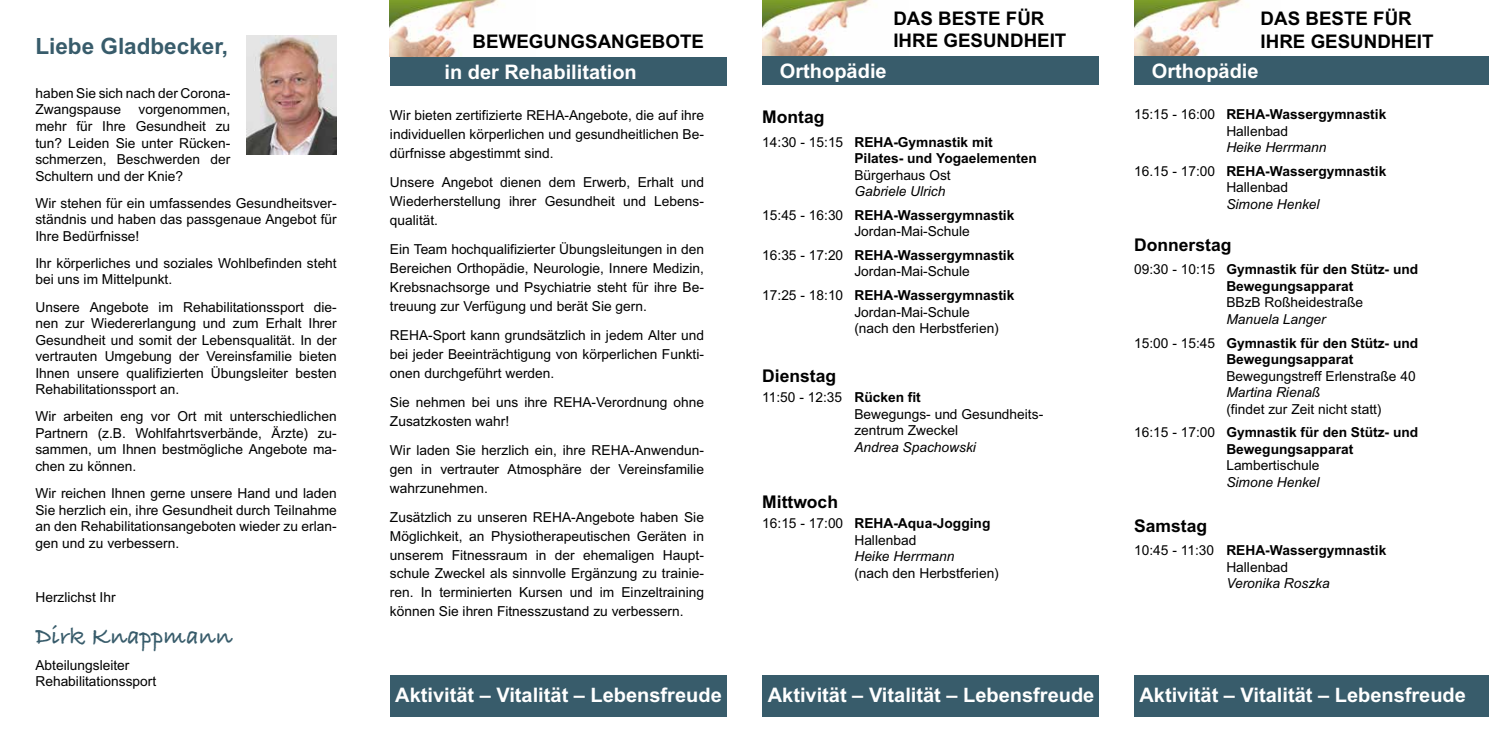
<style>
.page{position:relative;width:1489px;height:745px;background:#fff}
.page>*{position:absolute;margin:0;border:0;box-sizing:border-box;transform-origin:0 0}
.t1{font:700 25px "Bradley Hand ITCTT";color:#385c6b}
.t2{font:700 22.5px "Arial";color:#385c6b}
.t3{font:700 20px "Arial";color:#fff}
.t4{font:700 18.75px/22.5px "Arial";color:#000}
.t5{font:700 17.5px "Arial";color:#000}
.t6{font:13.75px/16.5px "Arial";color:#000;text-align:justify}
.t7{font:700 13.75px/23.6px "Arial";color:#000}
.t8{font:italic 13.75px "Arial";color:#000}
.s1{font-weight:400}
.s2{font-weight:400;font-style:italic}
.s3{font-weight:700}
</style>
<div class="page">
<img style="left:390px;top:0;width:108px;height:57px">
<div style="left:390px;top:57px;width:336px;height:28px;background:#385c6b"></div>
<img style="left:246px;top:35px;width:91px;height:119px">
<img style="left:762px;top:0;width:108px;height:56px">
<div style="left:762px;top:56px;width:336px;height:28px;background:#385c6b"></div>
<div style="left:390px;top:675px;width:336px;height:41px;background:#385c6b"></div>
<img style="left:1134px;top:0;width:108px;height:56px">
<div style="left:1134px;top:56px;width:354px;height:28px;background:#385c6b"></div>
<div style="left:1134px;top:675px;width:354px;height:41px;background:#385c6b"></div>
<div style="left:762px;top:675px;width:337px;height:41px;background:#385c6b"></div>
<h2 class="t2" style="left:35px;top:34px;width:194px">Liebe Gladbecker,</h2>
<p class="t6" style="left:35px;top:85px;width:196px">haben Sie sich nach der Corona-<br>Zwangspause</p>
<p class="t6" style="left:35px;top:101px;width:196px;text-indent:103px">vorgenommen, mehr für Ihre Gesundheit zu tun? Leiden Sie unter Rücken&shy;schmerzen, Beschwerden der Schultern und der Knie?</p>
<p class="t6" style="left:35px;top:194px;width:303px">Wir stehen für ein umfassendes Gesundheitsver&shy;ständnis und haben das passgenaue Angebot für Ihre Bedürfnisse!</p>
<p class="t6" style="left:35px;top:255px;width:303px">Ihr körperliches und soziales Wohlbefinden steht bei uns im Mittelpunkt.</p>
<p class="t6" style="left:35px;top:298px;width:303px">Unsere Angebote im Rehabilitationssport die&shy;nen zur Wiedererlangung und zum Erhalt Ihrer Gesundheit und somit der Lebensqualität. In der vertrauten Umgebung der Vereinsfamilie bieten Ihnen unsere qualifizierten Übungsleiter besten Rehabilitationssport an.</p>
<p class="t6" style="left:35px;top:408px;width:303px">Wir arbeiten eng vor Ort mit unterschiedlichen Partnern (z.B. Wohlfahrtsverbände, Ärzte) zu&shy;sammen, um Ihnen bestmögliche Angebote ma&shy;chen zu können.</p>
<p class="t6" style="left:35px;top:485px;width:303px">Wir reichen Ihnen gerne unsere Hand und laden Sie herzlich ein, ihre Gesundheit durch Teilnahme an den Rehabilitationsangeboten wieder zu erlan&shy;gen und zu verbessern.</p>
<p class="t6" style="left:35px;top:588px;width:82px">Herzlichst Ihr</p>
<h1 class="t1" style="left:35px;top:616px;width:198px">Dirk Knappmann</h1>
<p class="t6" style="left:35px;top:656px;width:122px">Abteilungsleiter<br>Rehabilitationssport</p>
<h3 class="t4" style="left:472px;top:30px;width:233px">BEWEGUNGSANGEBOTE</h3>
<h3 class="t4" style="left:893px;top:7px;width:174px">DAS BESTE FÜR<br>IHRE GESUNDHEIT</h3>
<h3 class="t4" style="left:1260px;top:7px;width:174px">DAS BESTE FÜR<br>IHRE GESUNDHEIT</h3>
<h3 class="t3" style="left:444px;top:61px;width:194px">in der Rehabilitation</h3>
<h3 class="t3" style="left:780px;top:60px;width:108px">Orthopädie</h3>
<h3 class="t3" style="left:1151px;top:60px;width:108px">Orthopädie</h3>
<p class="t6" style="left:390px;top:106px;width:315px;line-height:18.8px">Wir bieten zertifizierte REHA-Angebote, die auf ihre individuellen körperlichen und gesundheitlichen Be&shy;dürfnisse abgestimmt sind.</p>
<p class="t6" style="left:390px;top:173px;width:315px;line-height:18.8px">Unsere Angebot dienen dem Erwerb, Erhalt und Wiederherstellung ihrer Gesundheit und Lebens&shy;qualität.</p>
<p class="t6" style="left:390px;top:240px;width:315px;line-height:18.8px">Ein Team hochqualifizierter Übungsleitungen in den Bereichen Orthopädie, Neurologie, Innere Medizin, Krebsnachsorge und Psychiatrie steht für ihre Be&shy;treuung zur Verfügung und berät Sie gern.</p>
<p class="t6" style="left:390px;top:325px;width:315px;line-height:18.8px">REHA-Sport kann grundsätzlich in jedem Alter und bei jeder Beeinträchtigung von körperlichen Funkti&shy;onen durchgeführt werden.</p>
<p class="t6" style="left:390px;top:392px;width:315px;line-height:18.8px">Sie nehmen bei uns ihre REHA-Verordnung ohne<br>Zusatzkosten wahr!</p>
<p class="t6" style="left:390px;top:441px;width:315px;line-height:18.8px">Wir laden Sie herzlich ein, ihre REHA-Anwendun&shy;gen in vertrauter Atmosphäre der Vereinsfamilie wahrzunehmen.</p>
<p class="t6" style="left:390px;top:507px;width:315px;line-height:18.8px">Zusätzlich zu unseren REHA-Angebote haben Sie Möglichkeit, an Physiotherapeutischen Geräten in unserem Fitnessraum in der ehemaligen Haupt&shy;schule Zweckel als sinnvolle Ergänzung zu trainie&shy;ren. In terminierten Kursen und im Einzeltraining können Sie ihren Fitnesszustand zu verbessern.</p>
<p class="t5" style="left:762px;top:107px;width:64px">Montag</p>
<p class="t7" style="left:854px;top:133px;width:184px;line-height:16.5px;text-indent:-92px"><span class="s1">14:30 - 15:15</span> REHA-Gymnastik mit<br>Pilates- und Yogaelementen</p>
<p class="t6" style="left:854px;top:166px;width:98px">Bürgerhaus Ost</p>
<p class="t7" style="left:762px;top:179px;width:254px;text-indent:92px"><span class="s2">Gabriele Ulrich<br></span><span class="s1">15:45 - 16:30</span> REHA-Wassergymnastik</p>
<p class="t6" style="left:762px;top:219px;width:254px;line-height:23.6px;text-indent:92px">Jordan-Mai-Schule<br>16:35 - 17:20 <span class="s3">REHA-Wassergymnastik</span></p>
<p class="t6" style="left:762px;top:260px;width:254px;line-height:23.6px;text-indent:92px">Jordan-Mai-Schule<br>17:25 - 18:10 <span class="s3">REHA-Wassergymnastik</span></p>
<p class="t6" style="left:854px;top:303px;width:146px">Jordan-Mai-Schule (nach den Herbstferien)</p>
<p class="t5" style="left:762px;top:366px;width:75px">Dienstag</p>
<p class="t6" style="left:854px;top:389px;width:190px;text-align:left;text-indent:-92px">11:50 - 12:35 <span class="s3">Rücken fit<br></span>Bewegungs- und Gesundheits&shy;zentrum Zweckel</p>
<p class="t8" style="left:854px;top:439px;width:123px">Andrea Spachowski</p>
<p class="t5" style="left:762px;top:492px;width:77px">Mittwoch</p>
<p class="t6" style="left:854px;top:515px;width:137px;text-indent:-92px">16:15 - 17:00 <span class="s3">REHA-Aqua-Jogging<br></span>Hallenbad</p>
<p class="t8" style="left:854px;top:548px;width:102px">Heike Herrmann</p>
<p class="t6" style="left:854px;top:564px;width:146px">(nach den Herbstferien)</p>
<p class="t6" style="left:1134px;top:106px;width:254px;text-align:center">15:15 - 16:00 <span class="s3">REHA-Wassergymnastik<br></span>Hallenbad</p>
<p class="t7" style="left:1134px;top:135px;width:254px;text-indent:92px"><span class="s2">Heike Herrmann<br></span><span class="s1">16.15 - 17:00</span> REHA-Wassergymnastik</p>
<p class="t6" style="left:1226px;top:179px;width:63px">Hallenbad</p>
<p class="t8" style="left:1226px;top:196px;width:95px">Simone Henkel</p>
<p class="t5" style="left:1134px;top:235px;width:99px">Donnerstag</p>
<p class="t7" style="left:1226px;top:261px;width:193px;line-height:16.5px;text-indent:-92px"><span class="s1">09:30 - 10:15</span> Gymnastik für den Stütz- und<br>Bewegungsapparat</p>
<p class="t6" style="left:1226px;top:294px;width:138px">BBzB Roßheidestraße</p>
<p class="t7" style="left:1134px;top:307px;width:285px;text-align:center"><span class="s2">Manuela Langer<br></span><span class="s1">15:00 - 15:45</span> Gymnastik für den Stütz- und</p>
<p class="t7" style="left:1226px;top:347px;width:128px">Bewegungsapparat</p>
<p class="t6" style="left:1226px;top:367px;width:191px">Bewegungstreff Erlenstraße 40</p>
<p class="t8" style="left:1226px;top:384px;width:95px">Martina Rienaß</p>
<p class="t6" style="left:1134px;top:397px;width:285px;line-height:23.6px;text-indent:92px">(findet zur Zeit nicht statt)<br>16:15 - 17:00 <span class="s3">Gymnastik für den Stütz- und</span></p>
<p class="t7" style="left:1226px;top:437px;width:128px">Bewegungsapparat</p>
<p class="t6" style="left:1226px;top:457px;width:95px">Lambertischule</p>
<p class="t8" style="left:1226px;top:474px;width:95px">Simone Henkel</p>
<p class="t5" style="left:1134px;top:515px;width:74px">Samstag</p>
<p class="t6" style="left:1134px;top:541px;width:254px;text-align:center">10:45 - 11:30 <span class="s3">REHA-Wassergymnastik<br></span>Hallenbad</p>
<p class="t8" style="left:1226px;top:575px;width:105px">Veronika Roszka</p>
<h3 class="t3" style="left:395px;top:683px;width:328px">Aktivität – Vitalität – Lebensfreude</h3>
<h3 class="t3" style="left:767px;top:683px;width:328px">Aktivität – Vitalität – Lebensfreude</h3>
<h3 class="t3" style="left:1139px;top:683px;width:328px">Aktivität – Vitalität – Lebensfreude</h3>
</div>
